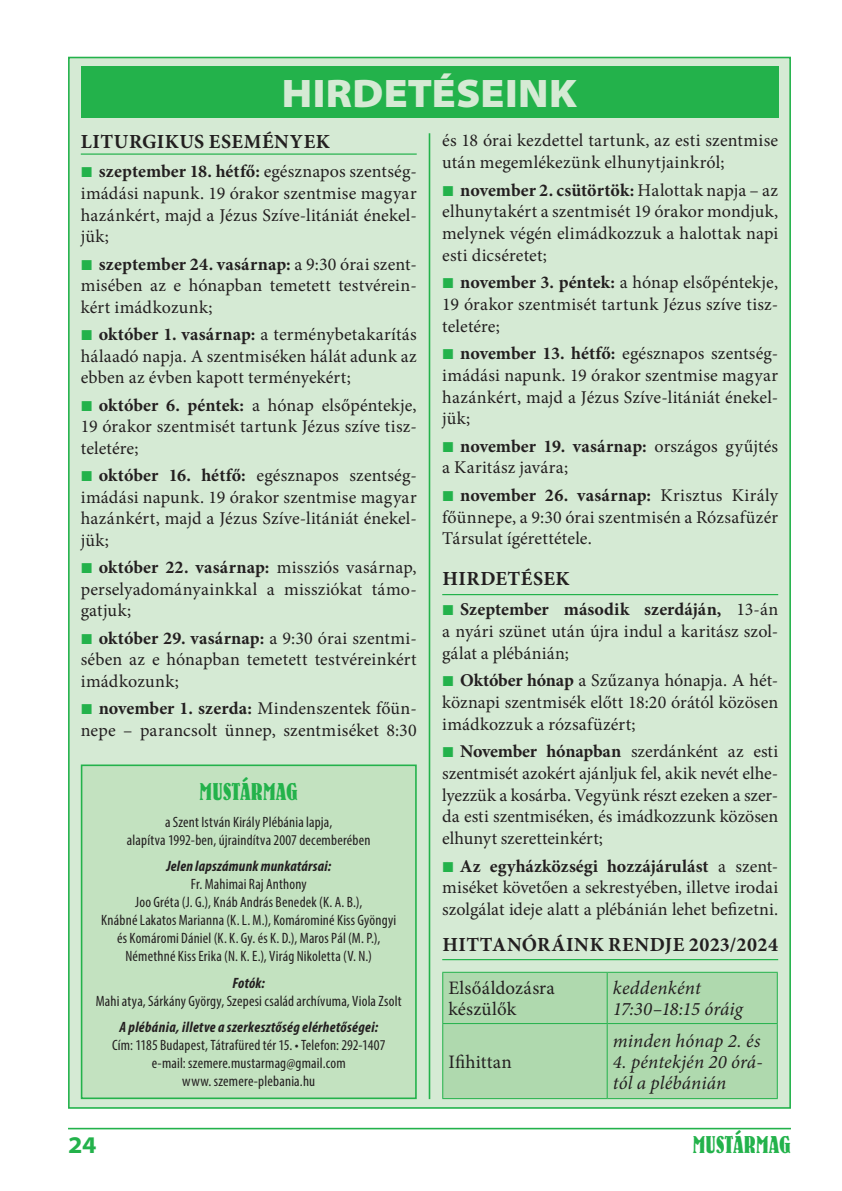
<style>
.page{position:relative;width:842px;height:1191px;background:#fff}
.page>*{position:absolute;margin:0;border:0;box-sizing:border-box;transform-origin:0 0}
.t1{font:900 semi-expanded 40px "Myriad Pro";letter-spacing:.01em;color:#d5ead4}
.kenyér{font:24px "H Bernhard Condensed Bold";letter-spacing:.005em;color:#23b24b}
.t2{font:700 semi-expanded 24px "Myriad Pro";color:#23b24b}
.alcím_szövegben{font:700 20px "Minion Pro";letter-spacing:.025em;color:#231f20}
.kenyér-2{font:italic 19px/21px "Minion Pro";letter-spacing:.005em;color:#231f20}
.kenyér-3{font:19px/21px "Minion Pro";letter-spacing:.01em;color:#231f20}
.kenyér-4{font:18px/21.8px "Minion Pro";letter-spacing:.01em;color:#231f20;text-align:justify}
.kenyér-5{font:condensed 15px/18px "Myriad Pro";letter-spacing:.015em;color:#231f20;text-align:center}
.s1{font-family:"European Pi Three";color:#23b24b}
.s2{font-weight:700}
.s3{font-weight:700;font-style:italic}
</style>
<div class="page">
<div style="left:68px;top:57px;width:723px;height:1051px;background:#d5ead4;border:2px solid #23b24b"></div>
<div style="left:81px;top:67px;width:697px;height:51px;background:#23b24b"></div>
<hr style="left:429px;top:133px;width:1px;height:966px;background:#23b24b">
<hr style="left:68px;top:1127px;width:723px;height:2px;background:#23b24b">
<div style="left:82px;top:765px;width:334px;height:333px;background:#c3e2c0"></div>
<div style="left:81px;top:764px;width:336px;height:335px;border:2px solid #23b24b"></div>
<hr style="left:81px;top:153px;width:336px;height:2px;background:#23b24b">
<hr style="left:442px;top:594px;width:336px;height:1px;background:#23b24b">
<hr style="left:442px;top:959px;width:336px;height:1px;background:#23b24b">
<div style="left:443px;top:972px;width:334px;height:126px;background:#afd9ae"></div>
<hr style="left:442px;top:972px;width:1px;height:51px;background:#23b24b">
<hr style="left:442px;top:971px;width:165px;height:1px;background:#23b24b">
<hr style="left:607px;top:971px;width:171px;height:1px;background:#23b24b">
<hr style="left:607px;top:972px;width:1px;height:51px;background:#23b24b">
<hr style="left:777px;top:972px;width:1px;height:51px;background:#23b24b">
<hr style="left:442px;top:1024px;width:1px;height:74px;background:#23b24b">
<hr style="left:442px;top:1023px;width:165px;height:1px;background:#23b24b">
<hr style="left:607px;top:1023px;width:171px;height:1px;background:#23b24b">
<hr style="left:607px;top:1024px;width:1px;height:74px;background:#23b24b">
<hr style="left:777px;top:1024px;width:1px;height:74px;background:#23b24b">
<hr style="left:442px;top:1098px;width:165px;height:1px;background:#23b24b">
<hr style="left:607px;top:1098px;width:171px;height:1px;background:#23b24b">
<p class="t1" style="left:282px;top:67px;width:297px">HIRDETÉSEINK</p>
<p class="alcím_szövegben" style="left:81px;top:127px;width:250px">LITURGIKUS ESEMÉNYEK</p>
<p class="kenyér-4" style="left:81px;top:161px;width:337px"><span class="s1">K</span> <span class="s2">szeptember 18. hétfő:</span> egésznapos szentség&shy;imádási napunk. 19 órakor szentmise magyar hazánkért, majd a Jézus Szíve-litániát énekel&shy;jük;</p>
<p class="kenyér-4" style="left:81px;top:253px;width:337px"><span class="s1">K</span> <span class="s2">szeptember 24. vasárnap:</span> a 9:30 órai szent&shy;misében az e hónapban temetett testvérein&shy;kért imádkozunk;</p>
<p class="kenyér-4" style="left:81px;top:323px;width:337px"><span class="s1">K</span> <span class="s2">október 1. vasárnap:</span> a terménybetakarítás hálaadó napja. A szentmiséken hálát adunk az ebben az évben kapott terményekért;</p>
<p class="kenyér-4" style="left:81px;top:394px;width:337px"><span class="s1">K</span> <span class="s2">október 6. péntek:</span> a hónap elsőpéntekje, 19 órakor szentmisét tartunk Jézus szíve tisz&shy;teletére;</p>
<p class="kenyér-4" style="left:81px;top:464px;width:337px"><span class="s1">K</span> <span class="s2">október 16. hétfő:</span> egésznapos szentség&shy;imádási napunk. 19 órakor szentmise magyar hazánkért, majd a Jézus Szíve-litániát énekel&shy;jük;</p>
<p class="kenyér-4" style="left:81px;top:556px;width:337px"><span class="s1">K</span> <span class="s2">október 22. vasárnap:</span> missziós vasárnap, perselyadományainkkal a missziókat támo&shy;gatjuk;</p>
<p class="kenyér-4" style="left:81px;top:627px;width:337px"><span class="s1">K</span> <span class="s2">október 29. vasárnap:</span> a 9:30 órai szentmi&shy;sében az e hónapban temetett testvéreinkért imádkozunk;</p>
<p class="kenyér-4" style="left:81px;top:697px;width:337px"><span class="s1">K</span> <span class="s2">november 1. szerda:</span> Mindenszentek főün&shy;nepe – parancsolt ünnep, szentmiséket 8:30</p>
<p class="kenyér" style="left:200px;top:775px;width:100px">MUSTÁRMAG</p>
<p class="kenyér-5" style="left:127px;top:812px;width:245px">a Szent István Király Plébánia lapja,<br>alapítva 1992-ben, újraindítva 2007 decemberében</p>
<p class="kenyér-5" style="left:101px;top:857px;width:296px"><span class="s3">Jelen lapszámunk munkatársai:<br></span>Fr. Mahimai Raj Anthony<br>Joo Gréta (J. G.), Knáb András Benedek (K. A. B.),<br>Knábné Lakatos Marianna (K. L. M.), Komárominé Kiss Gyöngyi és Komáromi Dániel (K. K. Gy. és K. D.), Maros Pál (M. P.), Némethné Kiss Erika (N. K. E.), Virág Nikoletta (V. N.)</p>
<p class="kenyér-5" style="left:96px;top:973px;width:307px"><span class="s3">Fotók:<br></span>Mahi atya, Sárkány György, Szepesi család archívuma, Viola Zsolt</p>
<p class="kenyér-5" style="left:112px;top:1018px;width:275px"><span class="s3">A plébánia, illetve a szerkesztőség elérhetőségei:<br></span>Cím: 1185 Budapest, Tátrafüred tér 15. • Telefon: 292-1407 e-mail: szemere.mustarmag@gmail.com<br>www. szemere-plebania.hu</p>
<p class="kenyér-4" style="left:442px;top:130px;width:337px">és 18 órai kezdettel tartunk, az esti szentmise után megemlékezünk elhunytjainkról;</p>
<p class="kenyér-4" style="left:442px;top:179px;width:337px"><span class="s1">K</span> <span class="s2">november 2. csütörtök:</span> Halottak napja – az elhunytakért a szentmisét 19 órakor mondjuk, melynek végén elimádkozzuk a halottak napi esti dicséretet;</p>
<p class="kenyér-4" style="left:442px;top:271px;width:337px"><span class="s1">K</span> <span class="s2">november 3. péntek:</span> a hónap elsőpéntekje, 19 órakor szentmisét tartunk Jézus szíve tisz&shy;teletére;</p>
<p class="kenyér-4" style="left:442px;top:342px;width:337px"><span class="s1">K</span> <span class="s2">november 13. hétfő:</span> egésznapos szentség&shy;imádási napunk. 19 órakor szentmise magyar hazánkért, majd a Jézus Szíve-litániát énekel&shy;jük;</p>
<p class="kenyér-4" style="left:442px;top:435px;width:337px"><span class="s1">K</span> <span class="s2">november 19. vasárnap:</span> országos gyűjtés a Karitász javára;</p>
<p class="kenyér-4" style="left:442px;top:484px;width:337px"><span class="s1">K</span> <span class="s2">november 26. vasárnap:</span> Krisztus Király főünnepe, a 9:30 órai szentmisén a Rózsafüzér Társulat ígérettétele.</p>
<p class="alcím_szövegben" style="left:442px;top:565px;width:129px">HIRDETÉSEK</p>
<p class="kenyér-4" style="left:442px;top:599px;width:337px"><span class="s1">K</span> <span class="s2">Szeptember második szerdáján,</span> 13-án a nyári szünet után újra indul a karitász szol&shy;gálat a plébánián;</p>
<p class="kenyér-4" style="left:442px;top:669px;width:337px"><span class="s1">K</span> <span class="s2">Október hónap</span> a Szűzanya hónapja. A hét&shy;köznapi szentmisék előtt 18:20 órától közösen imádkozzuk a rózsafüzért;</p>
<p class="kenyér-4" style="left:442px;top:740px;width:337px"><span class="s1">K</span> <span class="s2">November hónapban</span> szerdánként az esti szentmisét azokért ajánljuk fel, akik nevét elhe&shy;lyezzük a kosárba. Vegyünk részt ezeken a szer&shy;da esti szentmiséken, és imádkozzunk közösen elhunyt szeretteinkért;</p>
<p class="kenyér-4" style="left:442px;top:855px;width:337px"><span class="s1">K</span> <span class="s2">Az egyházközségi hozzájárulást</span> a szent&shy;miséket követően a sekrestyében, illetve irodai szolgálat ideje alatt a plébánián lehet befizetni.</p>
<p class="alcím_szövegben" style="left:442px;top:930px;width:337px">HITTANÓRÁINK RENDJE 2023/2024</p>
<p class="kenyér-3" style="left:448px;top:977px;width:108px">Elsőáldozásra készülők</p>
<p class="kenyér-2" style="left:613px;top:977px;width:131px">keddenként<br>17:30–18:15 óráig</p>
<p class="kenyér-3" style="left:448px;top:1051px;width:65px">Ifihittan</p>
<p class="kenyér-2" style="left:613px;top:1030px;width:149px">minden hónap 2. és</p>
<p class="kenyér-2" style="left:613px;top:1051px;width:151px">4. péntekjén 20 órá&shy;tól a plébánián</p>
<p class="t2" style="left:68px;top:1128px;width:30px">24</p>
<p class="kenyér" style="left:693px;top:1127px;width:100px">MUSTÁRMAG</p>
</div>
